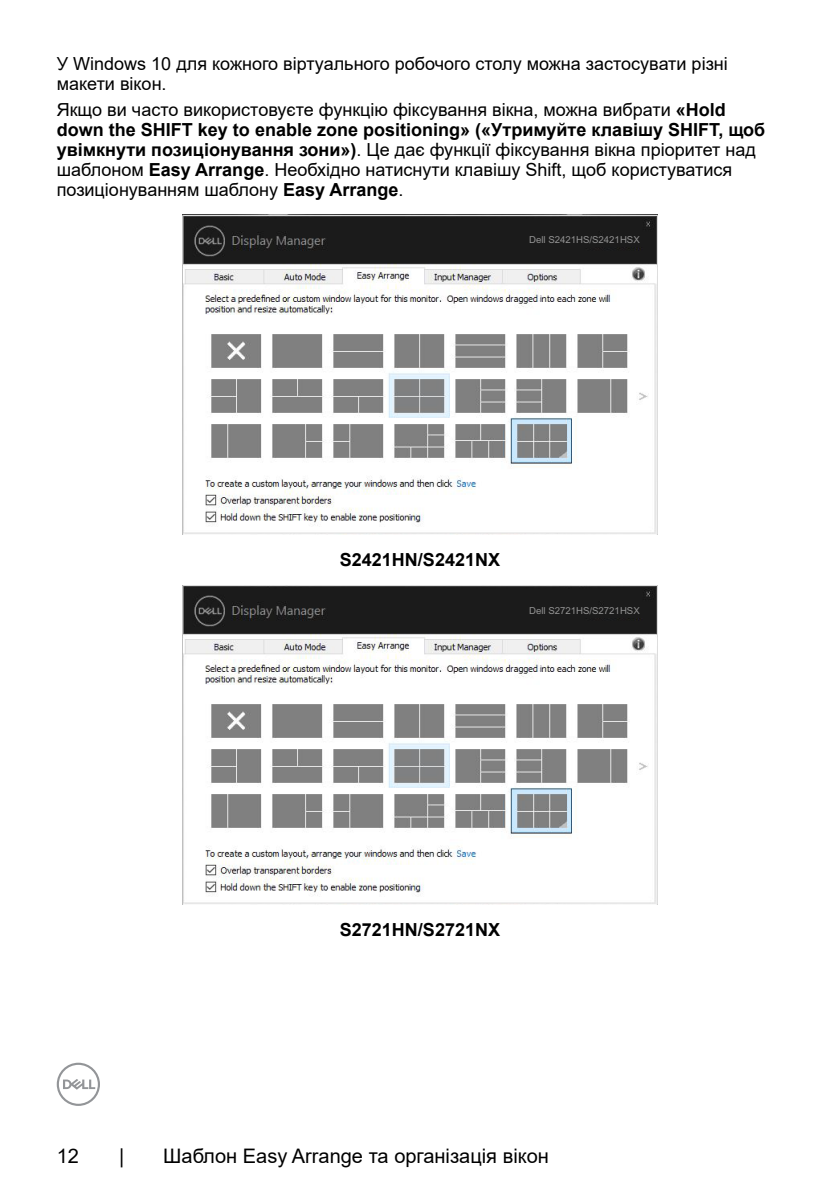
<style>
.page{position:relative;width:840px;height:1191px;background:#fff}
.page>*{position:absolute;margin:0;border:0;box-sizing:border-box;transform-origin:0 0}
.t1{font:20px "Arial";color:#000}
.t2{font:18px/20px "Arial";color:#000}
.t3{font:700 18px "Arial";color:#000}
.t4{font:9.6px "Arial";color:#939393}
.s1{font-weight:700}
</style>
<div class="page">
<svg style="left:57px;top:1062px;width:43px;height:44px"></svg>
<img style="left:182px;top:215px;width:475px;height:319px">
<div style="left:539px;top:236px;width:103px;height:11px;background:#1b1b1b"></div>
<img style="left:182px;top:585px;width:475px;height:319px">
<div style="left:539px;top:606px;width:103px;height:11px;background:#1b1b1b"></div>
<p class="t2" style="left:57px;top:53px;width:672px">У Windows 10 для кожного віртуального робочого столу можна застосувати різні макети вікон.</p>
<p class="t2" style="left:57px;top:99px;width:709px">Якщо ви часто використовуєте функцію фіксування вікна, можна вибрати <span class="s1">«Hold down the SHIFT key to enable zone positioning» («Утримуйте клавішу SHIFT, щоб увімкнути позиціонування зони»)</span>. Це дає функції фіксування вікна пріоритет над шаблоном <span class="s1">Easy Arrange</span>. Необхідно натиснути клавішу Shift, щоб користуватися позиціонуванням шаблону <span class="s1">Easy Arrange</span>.</p>
<p class="t4" style="left:529px;top:235px;width:112px">Dell S2421HS/S2421HSX</p>
<p class="t3" style="left:339px;top:547px;width:162px">S2421HN/S2421NX</p>
<p class="t4" style="left:529px;top:605px;width:112px">Dell S2721HS/S2721HSX</p>
<p class="t3" style="left:339px;top:917px;width:162px">S2721HN/S2721NX</p>
<p class="t1" style="left:57px;top:1141px;width:24px">12</p>
<p class="t1" style="left:119px;top:1141px;width:7px">|</p>
<p class="t1" style="left:163px;top:1141px;width:387px">Шаблон Easy Arrange та організація вікон</p>
</div>
